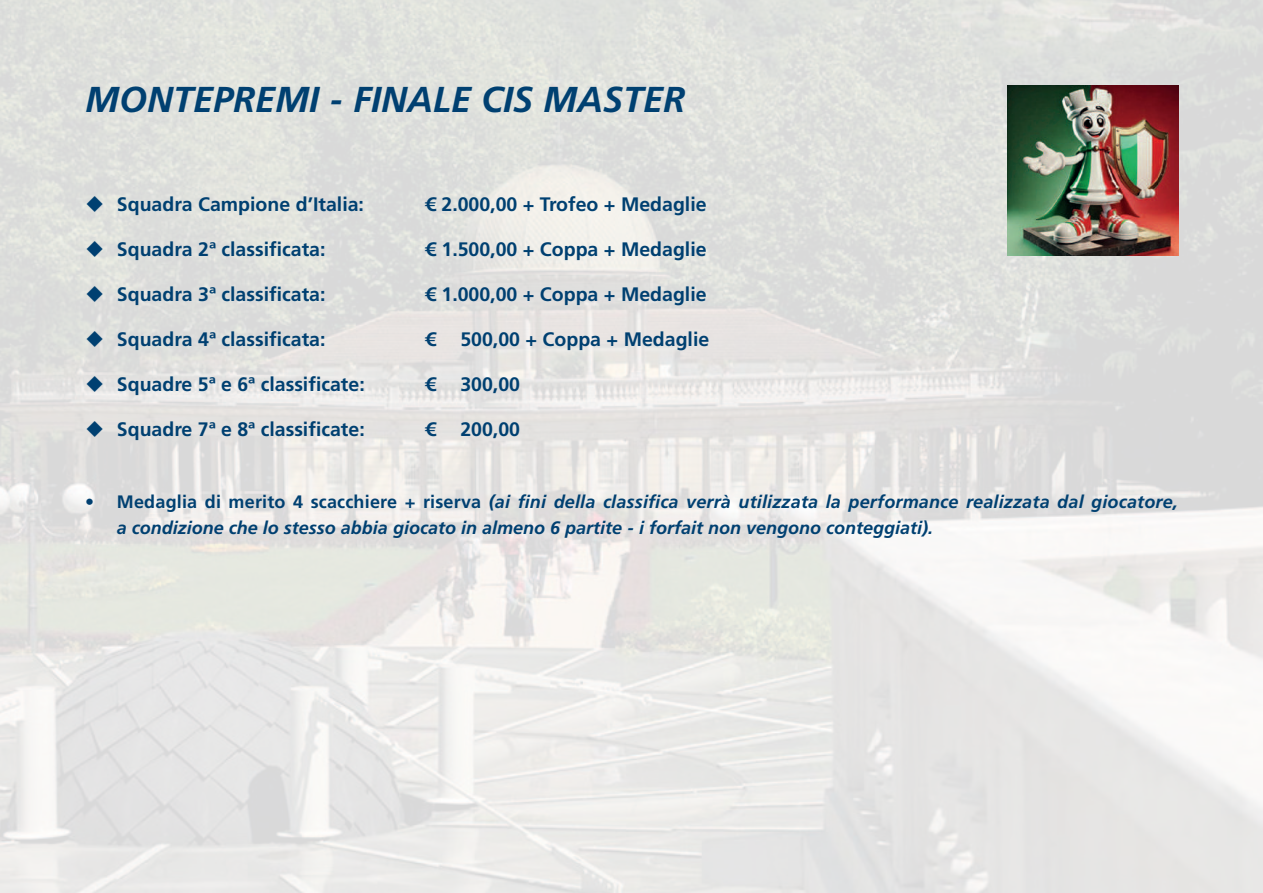
<style>
.page{position:relative;width:1263px;height:893px;background:#fff}
.page>*{position:absolute;margin:0;border:0;box-sizing:border-box;transform-origin:0 0}
.t1{font:italic 700 36px "Frutiger LT Std";color:#004071}
.t2{font:700 19.5px "Frutiger LT Std";color:#004071}
.t3{font:italic 700 18px/26.4px "Frutiger LT Std";color:#004071}
.s1{font-style:normal}
</style>
<div class="page">
<img style="left:0;top:0;width:1263px;height:893px">
<img style="left:1008px;top:85px;width:170px;height:170px">
<h1 class="t1" style="left:85px;top:85px;width:602px">MONTEPREMI - FINALE CIS MASTER</h1>
<p class="t2" style="left:85px;top:196px;width:280px">◆ Squadra Campione d’Italia:</p>
<p class="t2" style="left:425px;top:196px;width:283px">€ 2.000,00 + Trofeo + Medaglie</p>
<p class="t2" style="left:85px;top:241px;width:242px">◆ Squadra 2ª classificata:</p>
<p class="t2" style="left:425px;top:241px;width:283px">€ 1.500,00 + Coppa + Medaglie</p>
<p class="t2" style="left:85px;top:286px;width:242px">◆ Squadra 3ª classificata:</p>
<p class="t2" style="left:425px;top:286px;width:283px">€ 1.000,00 + Coppa + Medaglie</p>
<p class="t2" style="left:85px;top:331px;width:242px">◆ Squadra 4ª classificata:</p>
<p class="t2" style="left:425px;top:331px;width:286px">€ 500,00 + Coppa + Medaglie</p>
<p class="t2" style="left:85px;top:376px;width:281px">◆ Squadre 5ª e 6ª classificate:</p>
<p class="t2" style="left:425px;top:376px;width:96px">€ 300,00</p>
<p class="t2" style="left:85px;top:421px;width:281px">◆ Squadre 7ª e 8ª classificate:</p>
<p class="t2" style="left:425px;top:421px;width:96px">€ 200,00</p>
<p class="t3" style="left:117px;top:490px;width:1062px;text-indent:-32px"><span class="s1">• Medaglia di merito 4 scacchiere + riserva</span> (ai fini della classifica verrà utilizzata la performance realizzata dal giocatore, a condizione che lo stesso abbia giocato in almeno 6 partite - i forfait non vengono conteggiati).</p>
</div>
